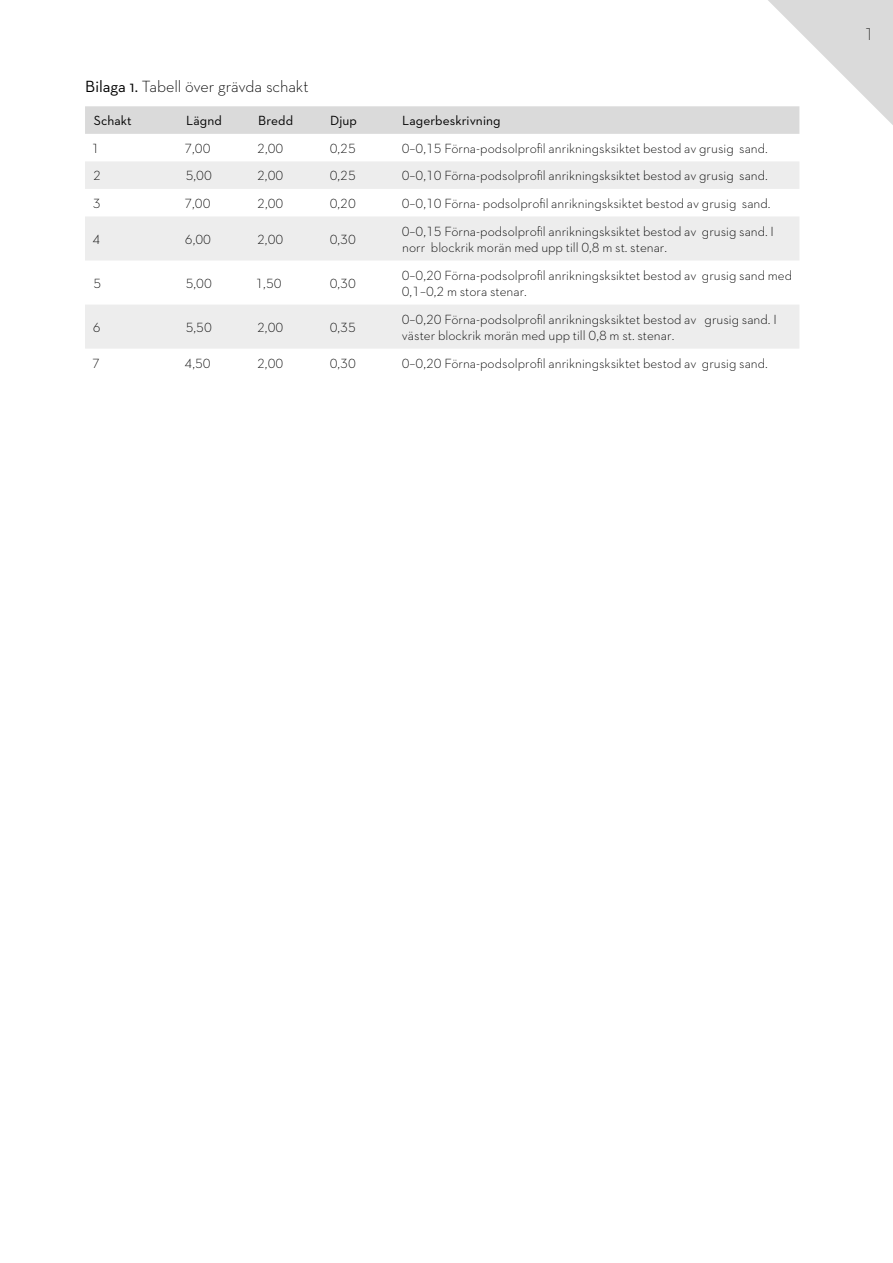
<style>
.page{position:relative;width:893px;height:1263px;background:#fff}
.page>*{position:absolute;margin:0;border:0;box-sizing:border-box;transform-origin:0 0}
.t1{font:300 24px "Neutraface Text";color:#575756}
.t2{font:300 16.5px "Neutraface Text";letter-spacing:-.01em;color:#000}
.t3{font:300 13.5px/16.5px "Neutraface 2 Text";color:#000}
.t4{font:13.5px "Neutraface 2 Text";letter-spacing:.005em;color:#000}
.s1{font-weight:400}
</style>
<div class="page">
<svg style="left:85px;top:0;width:808px;height:134px"></svg>
<svg style="left:85px;top:161px;width:714px;height:188px;fill:#ededed"></svg>
<p class="t2" style="left:85px;top:76px;width:225px"><span class="s1">Bilaga 1.</span> Tabell över grävda schakt</p>
<p class="t4" style="left:94px;top:112px;width:39px">Schakt</p>
<p class="t4" style="left:186px;top:112px;width:37px">Lägnd</p>
<p class="t4" style="left:258px;top:112px;width:36px">Bredd</p>
<p class="t4" style="left:330px;top:112px;width:28px">Djup</p>
<p class="t4" style="left:402px;top:112px;width:100px">Lagerbeskrivning</p>
<p class="t3" style="left:91px;top:140px;width:9px">1</p>
<p class="t3" style="left:184px;top:140px;width:28px">7,00</p>
<p class="t3" style="left:257px;top:140px;width:28px">2,00</p>
<p class="t3" style="left:330px;top:140px;width:28px">0,25</p>
<p class="t3" style="left:402px;top:140px;width:368px">0–0,15 Förna-podsolprofil anrikningsksiktet bestod av grusig sand.</p>
<p class="t3" style="left:93px;top:167px;width:9px">2</p>
<p class="t3" style="left:186px;top:167px;width:28px">5,00</p>
<p class="t3" style="left:257px;top:167px;width:28px">2,00</p>
<p class="t3" style="left:330px;top:167px;width:28px">0,25</p>
<p class="t3" style="left:402px;top:167px;width:368px">0–0,10 Förna-podsolprofil anrikningsksiktet bestod av grusig sand.</p>
<p class="t3" style="left:93px;top:195px;width:9px">3</p>
<p class="t3" style="left:184px;top:195px;width:28px">7,00</p>
<p class="t3" style="left:257px;top:195px;width:28px">2,00</p>
<p class="t3" style="left:330px;top:195px;width:28px">0,20</p>
<p class="t3" style="left:402px;top:195px;width:370px">0–0,10 Förna- podsolprofil anrikningsksiktet bestod av grusig sand.</p>
<p class="t3" style="left:92px;top:231px;width:9px">4</p>
<p class="t3" style="left:185px;top:231px;width:28px">6,00</p>
<p class="t3" style="left:257px;top:231px;width:28px">2,00</p>
<p class="t3" style="left:330px;top:231px;width:28px">0,30</p>
<p class="t3" style="left:402px;top:222px;width:374px">0–0,15 Förna-podsolprofil anrikningsksiktet bestod av grusig sand. I norr blockrik morän med upp till 0,8 m st. stenar.</p>
<p class="t3" style="left:94px;top:275px;width:9px">5</p>
<p class="t3" style="left:186px;top:275px;width:28px">5,00</p>
<p class="t3" style="left:255px;top:275px;width:28px">1,50</p>
<p class="t3" style="left:330px;top:275px;width:28px">0,30</p>
<p class="t3" style="left:402px;top:267px;width:392px">0–0,20 Förna-podsolprofil anrikningsksiktet bestod av grusig sand med<br>0,1–0,2 m stora stenar.</p>
<p class="t3" style="left:93px;top:319px;width:9px">6</p>
<p class="t3" style="left:186px;top:319px;width:28px">5,50</p>
<p class="t3" style="left:257px;top:319px;width:28px">2,00</p>
<p class="t3" style="left:330px;top:319px;width:28px">0,35</p>
<p class="t3" style="left:402px;top:311px;width:377px">0–0,20 Förna-podsolprofil anrikningsksiktet bestod av grusig sand. I väster blockrik morän med upp till 0,8 m st. stenar.</p>
<p class="t3" style="left:92px;top:355px;width:9px">7</p>
<p class="t3" style="left:185px;top:355px;width:28px">4,50</p>
<p class="t3" style="left:257px;top:355px;width:28px">2,00</p>
<p class="t3" style="left:330px;top:355px;width:28px">0,30</p>
<p class="t3" style="left:402px;top:355px;width:368px">0–0,20 Förna-podsolprofil anrikningsksiktet bestod av grusig sand.</p>
<h1 class="t1" style="left:866px;top:16px;width:8px">1</h1>
</div>
